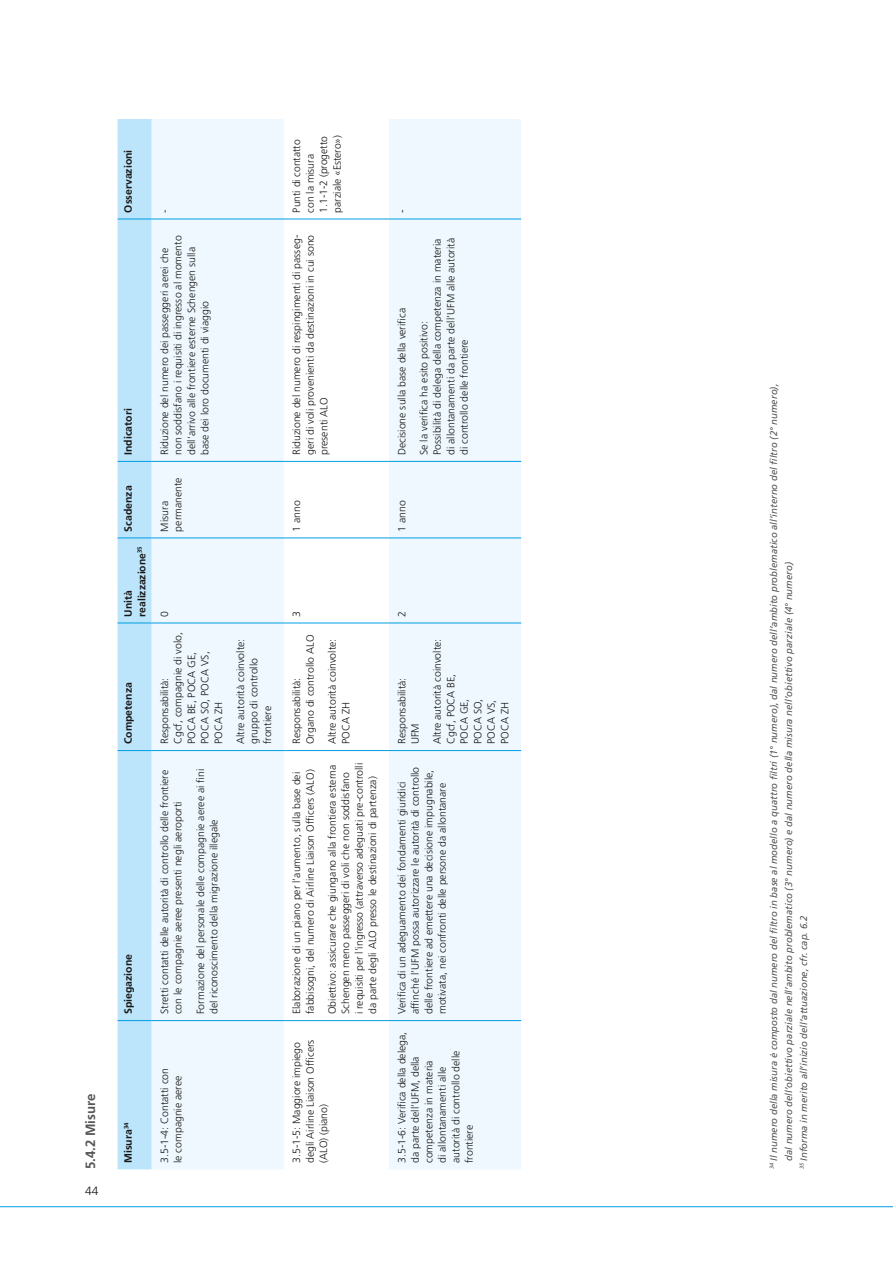
<style>
.page{position:relative;width:893px;height:1263px;background:#fff}
.page>*{position:absolute;margin:0;border:0;box-sizing:border-box;transform-origin:0 0}
.t1{font:700 13.5px "Frutiger LT Std";color:#565655}
.t2{font:300 12px "Frutiger LT Std";color:#181716}
.t3{font:300 10.5px/13.5px "Frutiger LT Std";color:#181716}
.t4{font:700 10.5px/13.5px "Frutiger LT Std";color:#181716}
.t5{font:italic 9.75px/15px "Frutiger LT Std";color:#565655}
.t6{font:700 6.15px "Frutiger LT Std";color:#181716}
.t7{font:italic 5.7px "Frutiger LT Std";color:#565655}
</style>
<div class="page">
<hr style="left:0;top:1206px;width:893px;height:1px;background:#009ee3">
<div style="left:118px;top:119px;width:34px;height:1050px;background:#bce4fa"></div>
<div style="left:152px;top:119px;width:369px;height:1050px;background:#eef8fe"></div>
<svg style="left:284px;top:119px;width:105px;height:1050px"></svg>
<hr style="left:118px;top:1020px;width:34px;height:1px;background:#009ee3">
<hr style="left:118px;top:750px;width:34px;height:1px;background:#009ee3">
<hr style="left:118px;top:623px;width:34px;height:1px;background:#009ee3">
<hr style="left:118px;top:537px;width:34px;height:1px;background:#009ee3">
<hr style="left:118px;top:461px;width:34px;height:1px;background:#009ee3">
<hr style="left:118px;top:219px;width:34px;height:1px;background:#009ee3">
<hr style="left:152px;top:1020px;width:132px;height:1px;background:#009ee3">
<hr style="left:152px;top:750px;width:132px;height:1px;background:#009ee3">
<hr style="left:152px;top:623px;width:132px;height:1px;background:#009ee3">
<hr style="left:152px;top:537px;width:132px;height:1px;background:#009ee3">
<hr style="left:152px;top:461px;width:132px;height:1px;background:#009ee3">
<hr style="left:152px;top:219px;width:132px;height:1px;background:#009ee3">
<hr style="left:284px;top:1020px;width:105px;height:1px;background:#009ee3">
<hr style="left:284px;top:750px;width:105px;height:1px;background:#009ee3">
<hr style="left:284px;top:623px;width:105px;height:1px;background:#009ee3">
<hr style="left:284px;top:537px;width:105px;height:1px;background:#009ee3">
<hr style="left:284px;top:461px;width:105px;height:1px;background:#009ee3">
<hr style="left:284px;top:219px;width:105px;height:1px;background:#009ee3">
<hr style="left:389px;top:1020px;width:132px;height:1px;background:#009ee3">
<hr style="left:389px;top:750px;width:132px;height:1px;background:#009ee3">
<hr style="left:389px;top:623px;width:132px;height:1px;background:#009ee3">
<hr style="left:389px;top:537px;width:132px;height:1px;background:#009ee3">
<hr style="left:389px;top:461px;width:132px;height:1px;background:#009ee3">
<hr style="left:389px;top:219px;width:132px;height:1px;background:#009ee3">
<p class="t1" style="left:83px;top:1169px;width:77px;rotate:-90deg">5.4.2 Misure</p>
<p class="t2" style="left:85px;top:1184px;width:15px">44</p>
<p class="t4" style="left:121px;top:213px;width:65px;rotate:-90deg">Osservazioni</p>
<p class="t4" style="left:121px;top:455px;width:48px;rotate:-90deg">Indicatori</p>
<p class="t4" style="left:121px;top:531px;width:48px;rotate:-90deg">Scadenza</p>
<p class="t4" style="left:121px;top:617px;width:71px;rotate:-90deg">Unità realizzazione<sup>35</sup></p>
<p class="t4" style="left:121px;top:744px;width:63px;rotate:-90deg">Competenza</p>
<p class="t4" style="left:121px;top:1014px;width:62px;rotate:-90deg">Spiegazione</p>
<p class="t3" style="left:158px;top:213px;width:5px;rotate:-90deg">-</p>
<p class="t3" style="left:158px;top:455px;width:221px;rotate:-90deg">Riduzione del numero dei passeggeri aerei che non soddisfano i requisiti di ingresso al momento dell’arrivo alle frontiere esterne Schengen sulla base dei loro documenti di viaggio</p>
<p class="t3" style="left:158px;top:532px;width:56px;rotate:-90deg">Misura permanente</p>
<p class="t3" style="left:158px;top:617px;width:7px;rotate:-90deg">0</p>
<p class="t3" style="left:158px;top:744px;width:114px;rotate:-90deg">Responsabilità:<br>Cgcf, compagnie di volo,<br>POCA BE, POCA GE,<br>POCA SO, POCA VS,<br>POCA ZH</p>
<p class="t3" style="left:234px;top:744px;width:107px;rotate:-90deg">Altre autorità coinvolte: gruppo di controllo frontiere</p>
<p class="t3" style="left:158px;top:1014px;width:246px;rotate:-90deg">Stretti contatti delle autorità di controllo delle frontiere con le compagnie aeree presenti negli aeroporti</p>
<p class="t3" style="left:194px;top:1014px;width:247px;rotate:-90deg">Formazione del personale delle compagnie aeree ai fini del riconoscimento della migrazione illegale</p>
<p class="t6" style="left:123px;top:1129px;width:8px;rotate:-90deg">34</p>
<p class="t4" style="left:121px;top:1163px;width:35px;rotate:-90deg">Misura</p>
<p class="t3" style="left:158px;top:1163px;width:97px;rotate:-90deg">3.5-1-4: Contatti con le compagnie aeree</p>
<p class="t3" style="left:290px;top:213px;width:79px;rotate:-90deg">Punti di contatto con la misura<br>1.1-1-2 (progetto parziale «Estero»)</p>
<p class="t3" style="left:290px;top:455px;width:222px;text-align:justify;rotate:-90deg">Riduzione del numero di respingimenti di passeg&shy;geri di voli provenienti da destinazioni in cui sono presenti ALO</p>
<p class="t3" style="left:290px;top:532px;width:33px;rotate:-90deg">1 anno</p>
<p class="t3" style="left:395px;top:213px;width:5px;rotate:-90deg">-</p>
<p class="t3" style="left:431px;top:455px;width:219px;text-align:justify;rotate:-90deg">Possibilità di delega della competenza in materia di allontanamenti da parte dell’UFM alle autorità di controllo delle frontiere</p>
<p class="t3" style="left:391px;top:455px;width:149px;line-height:22px;rotate:-90deg">Decisione sulla base della verifica<br>Se la verifica ha esito positivo:</p>
<p class="t3" style="left:395px;top:532px;width:33px;rotate:-90deg">1 anno</p>
<p class="t3" style="left:290px;top:617px;width:7px;rotate:-90deg">3</p>
<p class="t3" style="left:290px;top:744px;width:111px;rotate:-90deg">Responsabilità:<br>Organo di controllo ALO</p>
<p class="t3" style="left:326px;top:744px;width:107px;rotate:-90deg">Altre autorità coinvolte:<br>POCA ZH</p>
<p class="t3" style="left:290px;top:1014px;width:246px;rotate:-90deg">Elaborazione di un piano per l’aumento, sulla base dei fabbisogni, del numero di Airline Liaison Officers (ALO)</p>
<p class="t3" style="left:326px;top:1014px;width:253px;rotate:-90deg">Obiettivo: assicurare che giungano alla frontiera esterna Schengen meno passeggeri di voli che non soddisfano<br>i requisiti per l’ingresso (attraverso adeguati pre-controlli da parte degli ALO presso le destinazioni di partenza)</p>
<p class="t3" style="left:290px;top:1163px;width:125px;rotate:-90deg">3.5-1-5: Maggiore impiego degli Airline Liaison Officers (ALO) (piano)</p>
<p class="t3" style="left:395px;top:617px;width:7px;rotate:-90deg">2</p>
<p class="t3" style="left:395px;top:744px;width:68px;rotate:-90deg">Responsabilità:<br>UFM</p>
<p class="t3" style="left:431px;top:744px;width:107px;rotate:-90deg">Altre autorità coinvolte:<br>Cgcf, POCA BE,<br>POCA GE,<br>POCA SO,<br>POCA VS,<br>POCA ZH</p>
<p class="t3" style="left:395px;top:1014px;width:249px;rotate:-90deg">Verifica di un adeguamento dei fondamenti giuridici affinché l’UFM possa autorizzare le autorità di controllo delle frontiere ad emettere una decisione impugnabile, motivata, nei confronti delle persone da allontanare</p>
<p class="t3" style="left:395px;top:1163px;width:133px;rotate:-90deg">3.5-1-6: Verifica della delega, da parte dell’UFM, della competenza in materia<br>di allontanamenti alle autorità di controllo delle frontiere</p>
<p class="t5" style="left:766px;top:1161px;width:779px;text-indent:-9px;rotate:-90deg"><sup>34</sup> Il numero della misura è composto dal numero del filtro in base al modello a quattro filtri (1° numero), dal numero dell’ambito problematico all’interno del filtro (2° numero), dal numero dell’obiettivo parziale nell’ambito problematico (3° numero) e dal numero della misura nell’obiettivo parziale (4° numero)</p>
<p class="t5" style="left:796px;top:1161px;width:246px;rotate:-90deg">Informa in merito all’inizio dell’attuazione, cfr. cap. 6.2</p>
<p class="t7" style="left:799px;top:1169px;width:8px;rotate:-90deg">35</p>
</div>
